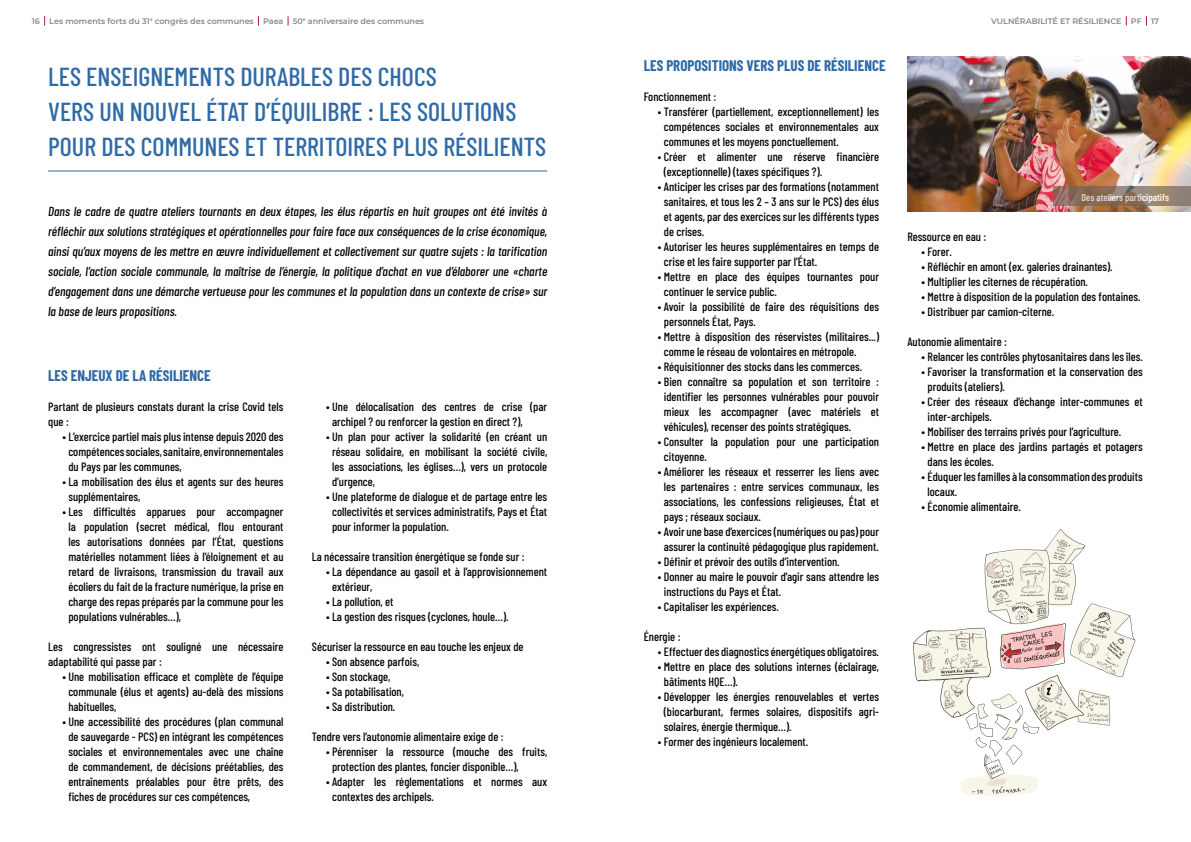
<style>
.page{position:relative;width:1191px;height:842px;background:#fff}
.page>*{position:absolute;margin:0;border:0;box-sizing:border-box;transform-origin:0 0}
.t1{font:500 26px/35px "Barlow Condensed";color:#2d6aa7}
.t2{font:700 15px "Barlow Condensed";color:#2d6aa7}
.t3{font:italic 500 13px/20px "Barlow Condensed";color:#000;text-align:justify}
.t4{font:500 12px/15px "Barlow Condensed";color:#000}
.t5{font:600 10px "Barlow Condensed";color:#fff}
.t6{font:600 8px "Montserrat";color:#878787}
</style>
<div class="page">
<hr style="left:48px;top:171px;width:499px;height:1px;background:#2d6aa7">
<img style="left:907px;top:56px;width:284px;height:155px">
<svg style="left:1053px;top:186px;width:138px;height:20px;background:#8d7564"></svg>
<img style="left:913px;top:529px;width:223px;height:267px">
<p class="t6" style="left:32px;top:15px;width:394px">16 Les moments forts du 31<sup>e</sup> congrès des communes Paea 50<sup>e</sup> anniversaire des communes</p>
<p class="t6" style="left:991px;top:15px;width:169px">VULNÉRABILITÉ ET RÉSILIENCE PF 17</p>
<p class="t2" style="left:643px;top:55px;width:243px">LES PROPOSITIONS VERS PLUS DE RÉSILIENCE</p>
<p class="t4" style="left:643px;top:88px;width:74px">Fonctionnement :</p>
<p class="t4" style="left:664px;top:103px;width:217px;text-align:justify;text-indent:-6px">• Transférer (partiellement, exceptionnellement) les compétences sociales et environnementales aux communes et les moyens ponctuellement.</p>
<p class="t4" style="left:664px;top:148px;width:217px;text-indent:-6px">• Créer et alimenter une réserve financière (exceptionnelle) (taxes spécifiques ?).</p>
<p class="t4" style="left:664px;top:178px;width:217px;text-align:justify;text-indent:-6px">• Anticiper les crises par des formations (notamment sanitaires, et tous les 2 – 3 ans sur le PCS) des élus et agents, par des exercices sur les différents types de crises.</p>
<p class="t4" style="left:664px;top:238px;width:217px;text-indent:-6px">• Autoriser les heures supplémentaires en temps de crise et les faire supporter par l’État.</p>
<p class="t4" style="left:664px;top:268px;width:217px;text-indent:-6px">• Mettre en place des équipes tournantes pour continuer le service public.</p>
<p class="t4" style="left:664px;top:298px;width:217px;text-indent:-6px">• Avoir la possibilité de faire des réquisitions des personnels État, Pays.</p>
<p class="t4" style="left:664px;top:328px;width:217px;text-indent:-6px">• Mettre à disposition des réservistes (militaires...) comme le réseau de volontaires en métropole.</p>
<p class="t4" style="left:658px;top:358px;width:206px">• Réquisitionner des stocks dans les commerces.</p>
<p class="t4" style="left:664px;top:373px;width:217px;text-align:justify;text-indent:-6px">• Bien connaître sa population et son territoire : identifier les personnes vulnérables pour pouvoir mieux les accompagner (avec matériels et véhicules), recenser des points stratégiques.</p>
<p class="t4" style="left:664px;top:433px;width:217px;text-indent:-6px">• Consulter la population pour une participation citoyenne.</p>
<p class="t4" style="left:664px;top:463px;width:217px;text-align:justify;text-indent:-6px">• Améliorer les réseaux et resserrer les liens avec les partenaires : entre services communaux, les associations, les confessions religieuses, État et pays ; réseaux sociaux.</p>
<p class="t4" style="left:658px;top:523px;width:223px;text-align:center">• Avoir une base d’exercices (numériques ou pas) pour assurer la continuité pédagogique plus rapidement.</p>
<p class="t4" style="left:658px;top:553px;width:183px">• Définir et prévoir des outils d’intervention.</p>
<p class="t4" style="left:664px;top:568px;width:217px;text-indent:-6px">• Donner au maire le pouvoir d’agir sans attendre les instructions du Pays et État.</p>
<p class="t4" style="left:658px;top:598px;width:122px">• Capitaliser les expériences.</p>
<p class="t4" style="left:643px;top:628px;width:38px">Énergie :</p>
<p class="t4" style="left:658px;top:643px;width:223px">• Effectuer des diagnostics énergétiques obligatoires.</p>
<p class="t4" style="left:664px;top:658px;width:217px;text-indent:-6px">• Mettre en place des solutions internes (éclairage, bâtiments HQE…).</p>
<p class="t4" style="left:664px;top:688px;width:217px;text-align:justify;text-indent:-6px">• Développer les énergies renouvelables et vertes (biocarburant, fermes solaires, dispositifs agri&shy;solaires, énergie thermique…).</p>
<p class="t4" style="left:658px;top:733px;width:152px">• Former des ingénieurs localement.</p>
<h1 class="t1" style="left:48px;top:57px;width:499px">LES ENSEIGNEMENTS DURABLES DES CHOCS<br>VERS UN NOUVEL ÉTAT D’ÉQUILIBRE : LES SOLUTIONS<br>POUR DES COMMUNES ET TERRITOIRES PLUS RÉSILIENTS</h1>
<p class="t5" style="left:1081px;top:190px;width:89px">Des ateliers participatifs</p>
<p class="t3" style="left:48px;top:200px;width:500px">Dans le cadre de quatre ateliers tournants en deux étapes, les élus répartis en huit groupes ont été invités à réfléchir aux solutions stratégiques et opérationnelles pour faire face aux conséquences de la crise économique, ainsi qu’aux moyens de les mettre en œuvre individuellement et collectivement sur quatre sujets : la tarification sociale, l’action sociale communale, la maîtrise de l’énergie, la politique d’achat en vue d’élaborer une «charte d’engagement dans une démarche vertueuse pour les communes et la population dans un contexte de crise» sur la base de leurs propositions.</p>
<p class="t4" style="left:907px;top:228px;width:80px">Ressource en eau :</p>
<p class="t4" style="left:921px;top:243px;width:32px">• Forer.</p>
<p class="t4" style="left:921px;top:258px;width:193px">• Réfléchir en amont (ex. galeries drainantes).</p>
<p class="t4" style="left:921px;top:273px;width:168px">• Multiplier les citernes de récupération.</p>
<p class="t4" style="left:921px;top:288px;width:220px">• Mettre à disposition de la population des fontaines.</p>
<p class="t4" style="left:921px;top:303px;width:134px">• Distribuer par camion-citerne.</p>
<p class="t4" style="left:907px;top:333px;width:101px">Autonomie alimentaire :</p>
<p class="t4" style="left:921px;top:348px;width:223px">• Relancer les contrôles phytosanitaires dans les îles.</p>
<p class="t4" style="left:927px;top:363px;width:217px;text-indent:-6px">• Favoriser la transformation et la conservation des produits (ateliers).</p>
<p class="t4" style="left:927px;top:393px;width:217px;text-indent:-6px">• Créer des réseaux d’échange inter-communes et inter-archipels.</p>
<p class="t4" style="left:921px;top:423px;width:201px">• Mobiliser des terrains privés pour l’agriculture.</p>
<p class="t4" style="left:927px;top:438px;width:217px;text-indent:-6px">• Mettre en place des jardins partagés et potagers dans les écoles.</p>
<p class="t4" style="left:927px;top:468px;width:217px;text-indent:-6px">• Éduquer les familles à la consommation des produits locaux.</p>
<p class="t4" style="left:921px;top:498px;width:101px">• Économie alimentaire.</p>
<p class="t2" style="left:48px;top:365px;width:164px">LES ENJEUX DE LA RÉSILIENCE</p>
<p class="t4" style="left:48px;top:398px;width:237px">Partant de plusieurs constats durant la crise Covid tels que :</p>
<p class="t4" style="left:68px;top:428px;width:217px;text-align:justify;text-indent:-6px">• L’exercice partiel mais plus intense depuis 2020 des compétences sociales, sanitaire, environnementales du Pays par les communes,</p>
<p class="t4" style="left:68px;top:473px;width:217px;text-indent:-6px">• La mobilisation des élus et agents sur des heures supplémentaires,</p>
<p class="t4" style="left:68px;top:503px;width:217px;text-align:justify;text-indent:-6px">• Les difficultés apparues pour accompagner la population (secret médical, flou entourant les autorisations données par l’État, questions matérielles notamment liées à l’éloignement et au retard de livraisons, transmission du travail aux écoliers du fait de la fracture numérique, la prise en charge des repas préparés par la commune pour les populations vulnérables…),</p>
<p class="t4" style="left:48px;top:638px;width:237px">Les congressistes ont souligné une nécessaire adaptabilité qui passe par :</p>
<p class="t4" style="left:68px;top:668px;width:217px;text-align:justify;text-indent:-6px">• Une mobilisation efficace et complète de l’équipe communale (élus et agents) au-delà des missions habituelles,</p>
<p class="t4" style="left:68px;top:713px;width:217px;text-align:justify;text-indent:-6px">• Une accessibilité des procédures (plan communal de sauvegarde - PCS) en intégrant les compétences sociales et environnementales avec une chaîne de commandement, de décisions préétablies, des entraînements préalables pour être prêts, des fiches de procédures sur ces compétences,</p>
<p class="t4" style="left:332px;top:398px;width:217px;text-indent:-6px">• Une délocalisation des centres de crise (par archipel ? ou renforcer la gestion en direct ?),</p>
<p class="t4" style="left:332px;top:428px;width:217px;text-align:justify;text-indent:-6px">• Un plan pour activer la solidarité (en créant un réseau solidaire, en mobilisant la société civile, les associations, les églises…), vers un protocole d’urgence,</p>
<p class="t4" style="left:332px;top:488px;width:217px;text-align:justify;text-indent:-6px">• Une plateforme de dialogue et de partage entre les collectivités et services administratifs, Pays et État pour informer la population.</p>
<p class="t4" style="left:312px;top:548px;width:214px">La nécessaire transition énergétique se fonde sur :</p>
<p class="t4" style="left:332px;top:563px;width:217px;text-indent:-6px">• La dépendance au gasoil et à l’approvisionnement extérieur,</p>
<p class="t4" style="left:326px;top:593px;width:69px">• La pollution, et</p>
<p class="t4" style="left:326px;top:608px;width:184px">• La gestion des risques (cyclones, houle…).</p>
<p class="t4" style="left:312px;top:638px;width:213px">Sécuriser la ressource en eau touche les enjeux de</p>
<p class="t4" style="left:326px;top:653px;width:95px">• Son absence parfois,</p>
<p class="t4" style="left:326px;top:668px;width:66px">• Son stockage,</p>
<p class="t4" style="left:326px;top:683px;width:79px">• Sa potabilisation,</p>
<p class="t4" style="left:326px;top:698px;width:71px">• Sa distribution.</p>
<p class="t4" style="left:312px;top:728px;width:193px">Tendre vers l’autonomie alimentaire exige de :</p>
<p class="t4" style="left:332px;top:743px;width:217px;text-indent:-6px">• Pérenniser la ressource (mouche des fruits, protection des plantes, foncier disponible…),</p>
<p class="t4" style="left:332px;top:773px;width:217px;text-indent:-6px">• Adapter les réglementations et normes aux contextes des archipels.</p>
</div>
